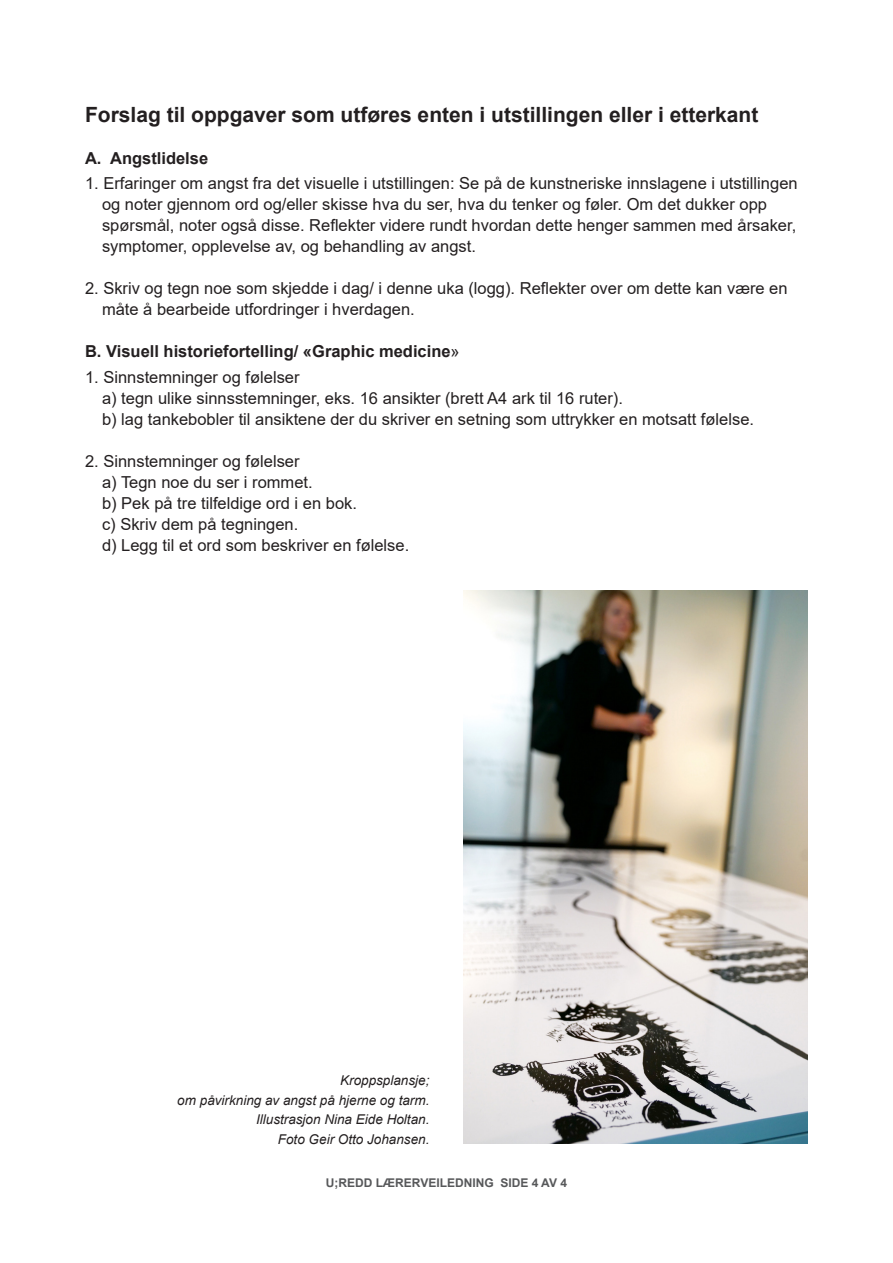
<style>
.page{position:relative;width:893px;height:1263px;background:#fff}
.page>*{position:absolute;margin:0;border:0;box-sizing:border-box;transform-origin:0 0}
.t1{font:700 21px "Arial";color:#231f20}
.t2{font:16.5px/21px "Arial";color:#231f20}
.t3{font:700 16.5px "Arial";color:#231f20}
.t4{font:italic 13.5px/19.5px "Arial";color:#231f20;text-align:right}
.t5{font:700 12px "Arial";color:#57585a}
.s1{font-weight:400}
</style>
<div class="page">
<img style="left:463px;top:590px;width:345px;height:554px">
<p class="t1" style="left:85px;top:99px;width:675px">Forslag til oppgaver som utføres enten i utstillingen eller i etterkant</p>
<p class="t3" style="left:85px;top:146px;width:125px">A. Angstlidelse</p>
<p class="t2" style="left:102px;top:173px;width:697px;text-indent:-17px">1. Erfaringer om angst fra det visuelle i utstillingen: Se på de kunstneriske innslagene i utstillingen og noter gjennom ord og/eller skisse hva du ser, hva du tenker og føler. Om det dukker opp spørsmål, noter også disse. Reflekter videre rundt hvordan dette henger sammen med årsaker, symptomer, opplevelse av, og behandling av angst.</p>
<p class="t2" style="left:102px;top:278px;width:687px;text-indent:-17px">2. Skriv og tegn noe som skjedde i dag/ i denne uka (logg). Reflekter over om dette kan være en måte å bearbeide utfordringer i hverdagen.</p>
<p class="t3" style="left:85px;top:340px;width:376px">B. Visuell historiefortelling/ «Graphic medicine<span class="s1">»</span></p>
<p class="t2" style="left:85px;top:366px;width:216px">1. Sinnstemninger og følelser</p>
<p class="t2" style="left:102px;top:387px;width:522px">a) tegn ulike sinnsstemninger, eks. 16 ansikter (brett A4 ark til 16 ruter).</p>
<p class="t2" style="left:102px;top:408px;width:654px">b) lag tankebobler til ansiktene der du skriver en setning som uttrykker en motsatt følelse.</p>
<p class="t2" style="left:85px;top:450px;width:216px">2. Sinnstemninger og følelser</p>
<p class="t2" style="left:102px;top:471px;width:212px">a) Tegn noe du ser i rommet.</p>
<p class="t2" style="left:102px;top:492px;width:256px">b) Pek på tre tilfeldige ord i en bok.</p>
<p class="t2" style="left:102px;top:513px;width:198px">c) Skriv dem på tegningen.</p>
<p class="t2" style="left:102px;top:534px;width:309px">d) Legg til et ord som beskriver en følelse.</p>
<p class="t4" style="left:177px;top:1071px;width:254px">Kroppsplansje;<br>om påvirkning av angst på hjerne og tarm.<br>Illustrasjon Nina Eide Holtan.<br>Foto Geir Otto Johansen.</p>
<p class="t5" style="left:326px;top:1174px;width:243px">U;REDD LÆRERVEILEDNING SIDE 4 AV 4</p>
</div>
